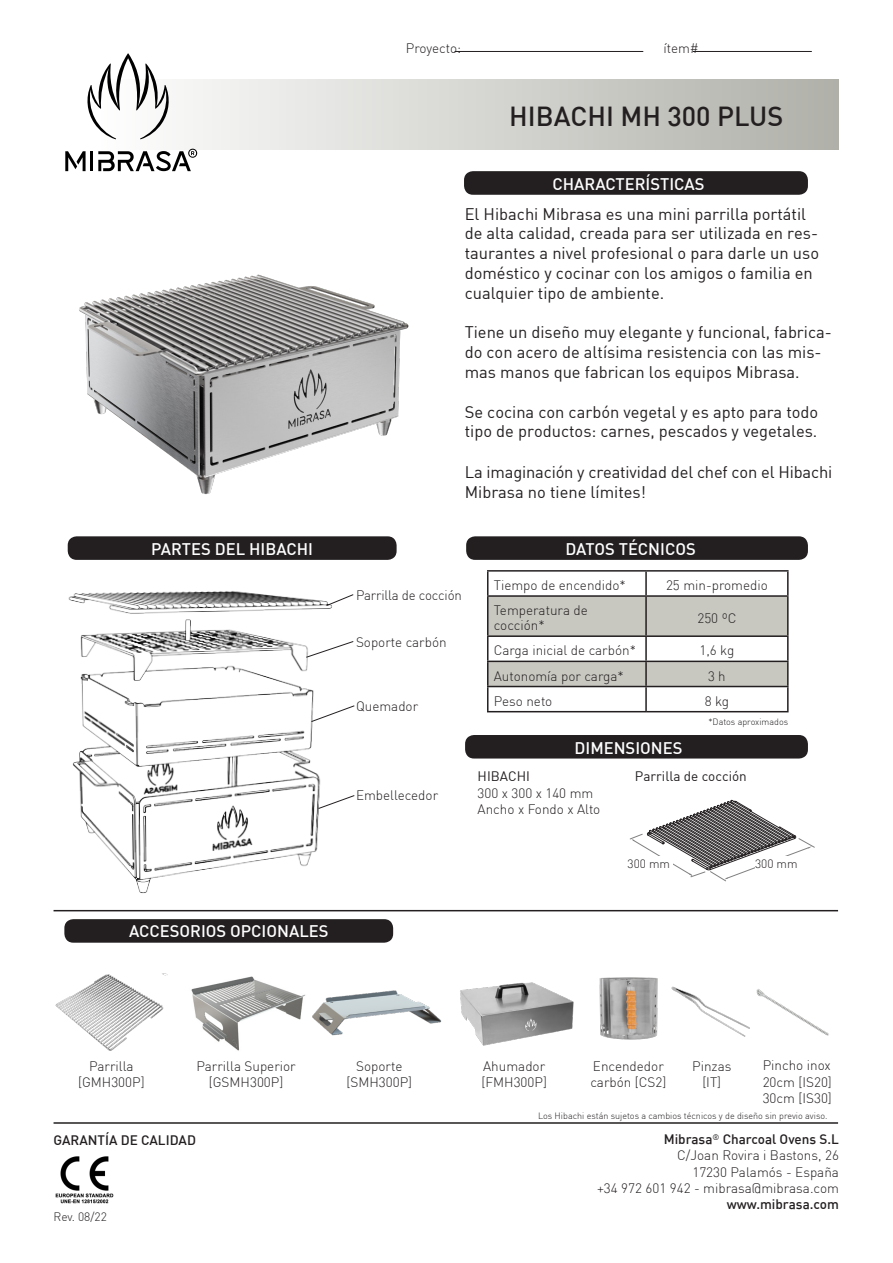
<style>
.page{position:relative;width:893px;height:1263px;background:#fff}
.page>*{position:absolute;margin:0;border:0;box-sizing:border-box;transform-origin:0 0}
.t1{font:500 27px "DIN";color:#231f20}
.t2{font:16.5px/19.8px "DIN";color:#231f20}
.t3{font:500 16.5px "DIN";color:#fff}
.t4{font:300 13.5px/16.2px "DIN";color:#231f20}
.t5{font:500 13.5px "DIN";color:#231f20}
.t6{font:13.5px "DIN";color:#231f20}
.t7{font:300 12px "DIN";color:#231f20}
.t8{font:300 9px "DIN";color:#231f20}
.t9{font:3.3px "Tahoma";color:#000}
</style>
<div class="page">
<img style="left:68px;top:591px;width:264px;height:303px">
<hr style="left:693px;top:51px;width:119px;height:1px;background:#231f20">
<hr style="left:455px;top:51px;width:188px;height:1px;background:#231f20">
<svg style="left:115px;top:79px;width:723px;height:70px;background:#d3d3d0"></svg>
<img style="left:55px;top:1156px;width:59px;height:48px">
<hr style="left:54px;top:1122px;width:784px;height:2px;background:#231f20">
<div style="left:466px;top:536px;width:342px;height:24px;background:#231f20;border-radius:9px"></div>
<div style="left:64px;top:919px;width:329px;height:24px;background:#231f20;border-radius:9px"></div>
<div style="left:464px;top:171px;width:344px;height:24px;background:#231f20;border-radius:9px"></div>
<svg style="left:87px;top:53px;width:84px;height:86px"></svg>
<hr style="left:90px;top:151px;width:3px;height:20px;background:#000001">
<svg style="left:65px;top:151px;width:21px;height:20px"></svg>
<svg style="left:98px;top:149px;width:99px;height:22px"></svg>
<img style="left:79px;top:274px;width:330px;height:221px">
<hr style="left:487px;top:570px;width:159px;height:2px;background:#231f20">
<hr style="left:646px;top:570px;width:143px;height:2px;background:#231f20">
<hr style="left:787px;top:572px;width:2px;height:23px;background:#231f20">
<hr style="left:646px;top:595px;width:143px;height:2px;background:#231f20">
<hr style="left:787px;top:597px;width:2px;height:38px;background:#231f20">
<hr style="left:646px;top:635px;width:143px;height:2px;background:#231f20">
<hr style="left:787px;top:637px;width:2px;height:24px;background:#231f20">
<hr style="left:646px;top:661px;width:143px;height:1px;background:#231f20">
<hr style="left:787px;top:662px;width:2px;height:24px;background:#231f20">
<svg style="left:487px;top:571px;width:301px;height:140px"></svg>
<hr style="left:646px;top:686px;width:143px;height:1px;background:#231f20">
<hr style="left:645px;top:687px;width:2px;height:24px;background:#231f20">
<hr style="left:787px;top:687px;width:2px;height:24px;background:#231f20">
<hr style="left:487px;top:711px;width:159px;height:1px;background:#231f20">
<hr style="left:646px;top:711px;width:143px;height:1px;background:#231f20">
<div style="left:465px;top:735px;width:343px;height:23px;background:#231f20;border-radius:9px"></div>
<svg style="left:630px;top:799px;width:185px;height:83px"></svg>
<div style="left:627px;top:856px;width:46px;height:14px;background:#fff"></div>
<div style="left:755px;top:856px;width:45px;height:14px;background:#fff"></div>
<hr style="left:54px;top:910px;width:784px;height:1px;background:#231f20">
<svg style="left:310px;top:705px;width:45px;height:17px"></svg>
<svg style="left:325px;top:594px;width:29px;height:13px"></svg>
<div style="left:68px;top:536px;width:329px;height:24px;background:#231f20;border-radius:9px"></div>
<svg style="left:305px;top:640px;width:49px;height:18px"></svg>
<svg style="left:318px;top:794px;width:37px;height:15px"></svg>
<img style="left:671px;top:986px;width:79px;height:51px">
<img style="left:55px;top:973px;width:112px;height:78px">
<img style="left:460px;top:982px;width:114px;height:64px">
<img style="left:312px;top:990px;width:130px;height:46px">
<img style="left:599px;top:977px;width:59px;height:63px">
<img style="left:756px;top:989px;width:73px;height:47px">
<img style="left:191px;top:976px;width:114px;height:75px">
<p class="t4" style="left:406px;top:40px;width:57px">Proyecto:</p>
<p class="t4" style="left:663px;top:40px;width:37px">ítem#</p>
<p class="t1" style="left:509px;top:99px;width:275px">HIBACHI MH 300 PLUS</p>
<p class="t3" style="left:552px;top:173px;width:153px">CHARACTERÍSTICAS</p>
<p class="t3" style="left:151px;top:539px;width:163px">PARTES DEL HIBACHI</p>
<p class="t3" style="left:129px;top:921px;width:201px">ACCESORIOS OPCIONALES</p>
<p class="t2" style="left:465px;top:203px;width:356px">El Hibachi Mibrasa es una mini parrilla portátil de alta calidad, creada para ser utilizada en res&shy;taurantes a nivel profesional o para darle un uso doméstico y cocinar con los amigos o familia en cualquier tipo de ambiente.</p>
<p class="t2" style="left:465px;top:322px;width:369px">Tiene un diseño muy elegante y funcional, fabrica&shy;do con acero de altísima resistencia con las mis&shy;mas manos que fabrican los equipos Mibrasa.</p>
<p class="t2" style="left:465px;top:401px;width:355px">Se cocina con carbón vegetal y es apto para todo tipo de productos: carnes, pescados y vegetales.</p>
<p class="t2" style="left:465px;top:462px;width:369px">La imaginación y creatividad del chef con el Hibachi<br>Mibrasa no tiene límites!</p>
<p class="t4" style="left:356px;top:586px;width:107px">Parrilla de cocción</p>
<p class="t4" style="left:356px;top:633px;width:92px">Soporte carbón</p>
<p class="t4" style="left:356px;top:698px;width:64px">Quemador</p>
<p class="t4" style="left:356px;top:786px;width:84px">Embellecedor</p>
<p class="t3" style="left:565px;top:539px;width:132px">DATOS TÉCNICOS</p>
<p class="t4" style="left:494px;top:577px;width:134px">Tiempo de encendido*</p>
<p class="t4" style="left:666px;top:577px;width:103px">25 min-promedio</p>
<p class="t4" style="left:494px;top:602px;width:96px">Temperatura de</p>
<p class="t4" style="left:494px;top:617px;width:52px">cocción*</p>
<p class="t4" style="left:697px;top:610px;width:41px">250 ºC</p>
<p class="t4" style="left:494px;top:642px;width:144px">Carga inicial de carbón*</p>
<p class="t4" style="left:699px;top:642px;width:36px">1,6 kg</p>
<p class="t4" style="left:494px;top:667px;width:131px">Autonomía por carga*</p>
<p class="t4" style="left:708px;top:667px;width:19px">3 h</p>
<p class="t4" style="left:494px;top:693px;width:60px">Peso neto</p>
<p class="t4" style="left:705px;top:693px;width:26px">8 kg</p>
<p class="t3" style="left:574px;top:737px;width:109px">DIMENSIONES</p>
<p class="t6" style="left:478px;top:768px;width:54px">HIBACHI</p>
<p class="t4" style="left:478px;top:784px;width:117px">300 x 300 x 140 mm</p>
<p class="t4" style="left:478px;top:801px;width:124px">Ancho x Fondo x Alto</p>
<p class="t8" style="left:708px;top:717px;width:81px">*Datos aproximados</p>
<p class="t6" style="left:635px;top:768px;width:113px">Parrilla de cocción</p>
<p class="t9" style="left:581px;top:807px;width:4px">C</p>
<p class="t7" style="left:627px;top:856px;width:44px">300 mm</p>
<p class="t7" style="left:755px;top:856px;width:44px">300 mm</p>
<p class="t4" style="left:89px;top:1057px;width:46px">Parrilla</p>
<p class="t4" style="left:78px;top:1074px;width:68px">[GMH300P]</p>
<p class="t4" style="left:196px;top:1057px;width:101px">Parrilla Superior</p>
<p class="t4" style="left:209px;top:1074px;width:76px">[GSMH300P]</p>
<p class="t4" style="left:356px;top:1057px;width:48px">Soporte</p>
<p class="t4" style="left:347px;top:1074px;width:67px">[SMH300P]</p>
<p class="t4" style="left:481px;top:1057px;width:67px">Ahumador [FMH300P]</p>
<p class="t4" style="left:593px;top:1057px;width:72px">Encendedor</p>
<p class="t4" style="left:590px;top:1074px;width:77px">carbón [CS2]</p>
<p class="t4" style="left:692px;top:1057px;width:41px;text-align:center">Pinzas [IT]</p>
<p class="t4" style="left:763px;top:1057px;width:70px">Pincho inox</p>
<p class="t4" style="left:763px;top:1073px;width:71px">20cm [IS20]</p>
<p class="t4" style="left:763px;top:1090px;width:71px">30cm [IS30]</p>
<p class="t8" style="left:538px;top:1110px;width:291px">Los Hibachi están sujetos a cambios técnicos y de diseño sin previo aviso.</p>
<p class="t5" style="left:54px;top:1131px;width:144px">GARANTÍA DE CALIDAD</p>
<p class="t5" style="left:664px;top:1131px;width:177px">Mibrasa<sup>®</sup> Charcoal Ovens S.L</p>
<p class="t4" style="left:677px;top:1147px;width:163px">C/Joan Rovira i Bastons, 26</p>
<p class="t4" style="left:692px;top:1163px;width:148px">17230 Palamós - España</p>
<p class="t4" style="left:597px;top:1180px;width:243px">+34 972 601 942 - mibrasa@mibrasa.com</p>
<p class="t5" style="left:727px;top:1195px;width:114px">www.mibrasa.com</p>
<p class="t7" style="left:54px;top:1209px;width:55px">Rev. 08/22</p>
</div>
